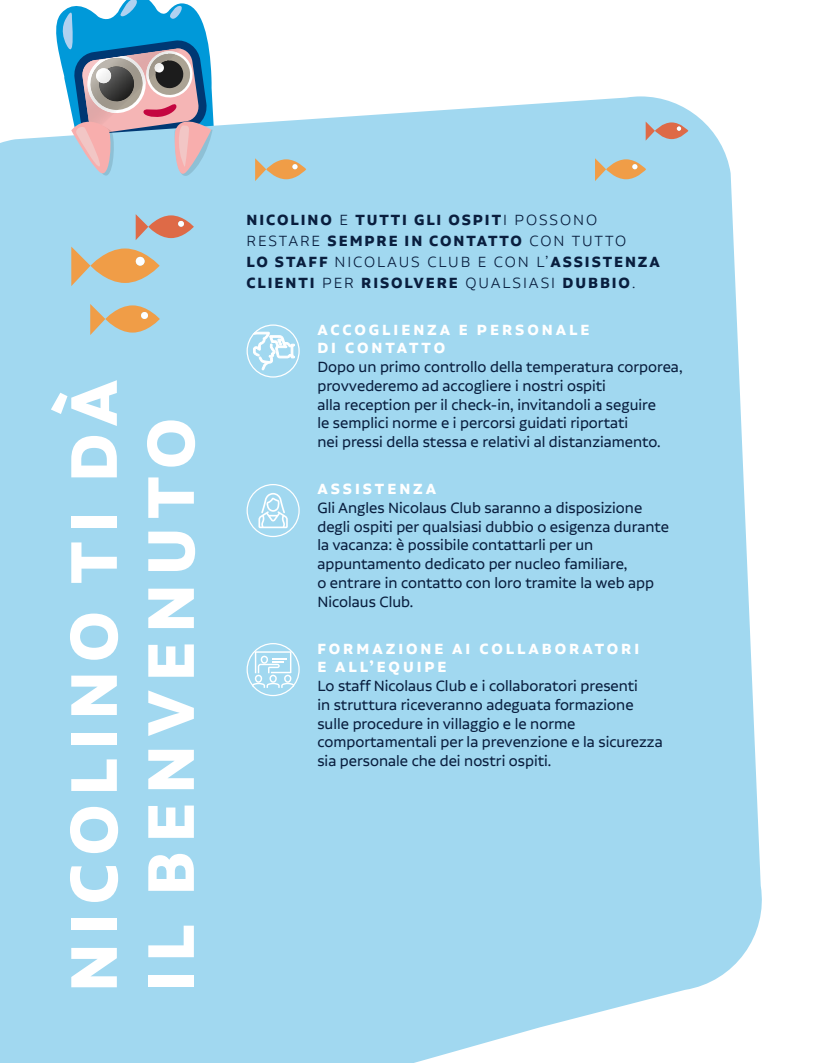
<style>
.page{position:relative;width:815px;height:1063px;background:#fff}
.page>*{position:absolute;margin:0;border:0;box-sizing:border-box;transform-origin:0 0}
.t1{font:700 78.12px/77px "Aalto Sans Essential";letter-spacing:.11em;color:#fff}
.t2{font:17.5px/18.8px "Aalto Sans Essential";color:#091e3e}
.t3{font:700 17.5px/21px "Aalto Sans Essential";letter-spacing:.11em;color:#091e3e}
.t4{font:700 17.5px "Aalto Sans Essential";letter-spacing:.17em;color:#fff}
.s1{font-weight:300}
</style>
<div class="page">
<div style="left:0;top:96px;width:762px;height:967px;background:#a1d8f0"></div>
<svg style="left:253px;top:332px;width:42px;height:38px"></svg>
<div style="left:247px;top:324px;width:53px;height:54px;border:1px solid #fff;border-radius:50%"></div>
<svg style="left:258px;top:493px;width:30px;height:35px"></svg>
<div style="left:247px;top:484px;width:53px;height:53px;border:1px solid #fff;border-radius:50%"></div>
<svg style="left:252px;top:651px;width:42px;height:37px"></svg>
<div style="left:247px;top:643px;width:53px;height:53px;border:1px solid #fff;border-radius:50%"></div>
<svg style="left:37px;top:0;width:269px;height:286px"></svg>
<svg style="left:90px;top:304px;width:70px;height:31px;background:#cdb894"></svg>
<svg style="left:646px;top:122px;width:42px;height:19px"></svg>
<svg style="left:595px;top:158px;width:51px;height:23px"></svg>
<p class="t1" style="left:53px;top:992px;width:614px;rotate:-90deg">NICOLINO TI DÀ<br>IL BENVENUTO</p>
<p class="t3" style="left:247px;top:209px;width:352px">NICOLINO <span class="s1">E</span> TUTTI GLI OSPIT<span class="s1">I POSSONO</span></p>
<p class="t3" style="left:247px;top:230px;width:381px"><span class="s1">RESTARE</span> SEMPRE IN CONTATTO <span class="s1">CON TUTTO</span></p>
<p class="t3" style="left:247px;top:251px;width:415px">LO STAFF <span class="s1">NICOLAUS CLUB E CON L’</span>ASSISTENZA<br>CLIENTI <span class="s1">PER</span> RISOLVERE <span class="s1">QUALSIASI</span> DUBBIO<span class="s1">.</span></p>
<p class="t4" style="left:317px;top:320px;width:273px">ACCOGLIENZA E PERSONALE</p>
<p class="t4" style="left:317px;top:338px;width:129px">DI CONTATTO</p>
<p class="t2" style="left:317px;top:357px;width:367px">Dopo un primo controllo della temperatura corporea, provvederemo ad accogliere i nostri ospiti</p>
<p class="t2" style="left:317px;top:395px;width:340px">alla reception per il check-in, invitandoli a seguire</p>
<p class="t2" style="left:317px;top:414px;width:312px">le semplici norme e i percorsi guidati riportati</p>
<p class="t2" style="left:317px;top:432px;width:345px">nei pressi della stessa e relativi al distanziamento.</p>
<p class="t4" style="left:317px;top:479px;width:120px">ASSISTENZA</p>
<p class="t2" style="left:317px;top:498px;width:326px">Gli Angles Nicolaus Club saranno a disposizione</p>
<p class="t2" style="left:317px;top:517px;width:353px">degli ospiti per qualsiasi dubbio o esigenza durante</p>
<p class="t2" style="left:317px;top:536px;width:312px">la vacanza: è possibile contattarli per un appuntamento dedicato per nucleo familiare,</p>
<p class="t2" style="left:317px;top:573px;width:338px">o entrare in contatto con loro tramite la web app<br>Nicolaus Club.</p>
<p class="t4" style="left:317px;top:638px;width:323px">FORMAZIONE AI COLLABORATORI</p>
<p class="t4" style="left:317px;top:657px;width:131px">E ALL’EQUIPE</p>
<p class="t2" style="left:317px;top:676px;width:322px">Lo staff Nicolaus Club e i collaboratori presenti</p>
<p class="t2" style="left:317px;top:695px;width:318px">in struttura riceveranno adeguata formazione</p>
<p class="t2" style="left:317px;top:714px;width:347px">sulle procedure in villaggio e le norme comportamentali per la prevenzione e la sicurezza</p>
<p class="t2" style="left:317px;top:751px;width:235px">sia personale che dei nostri ospiti.</p>
</div>
